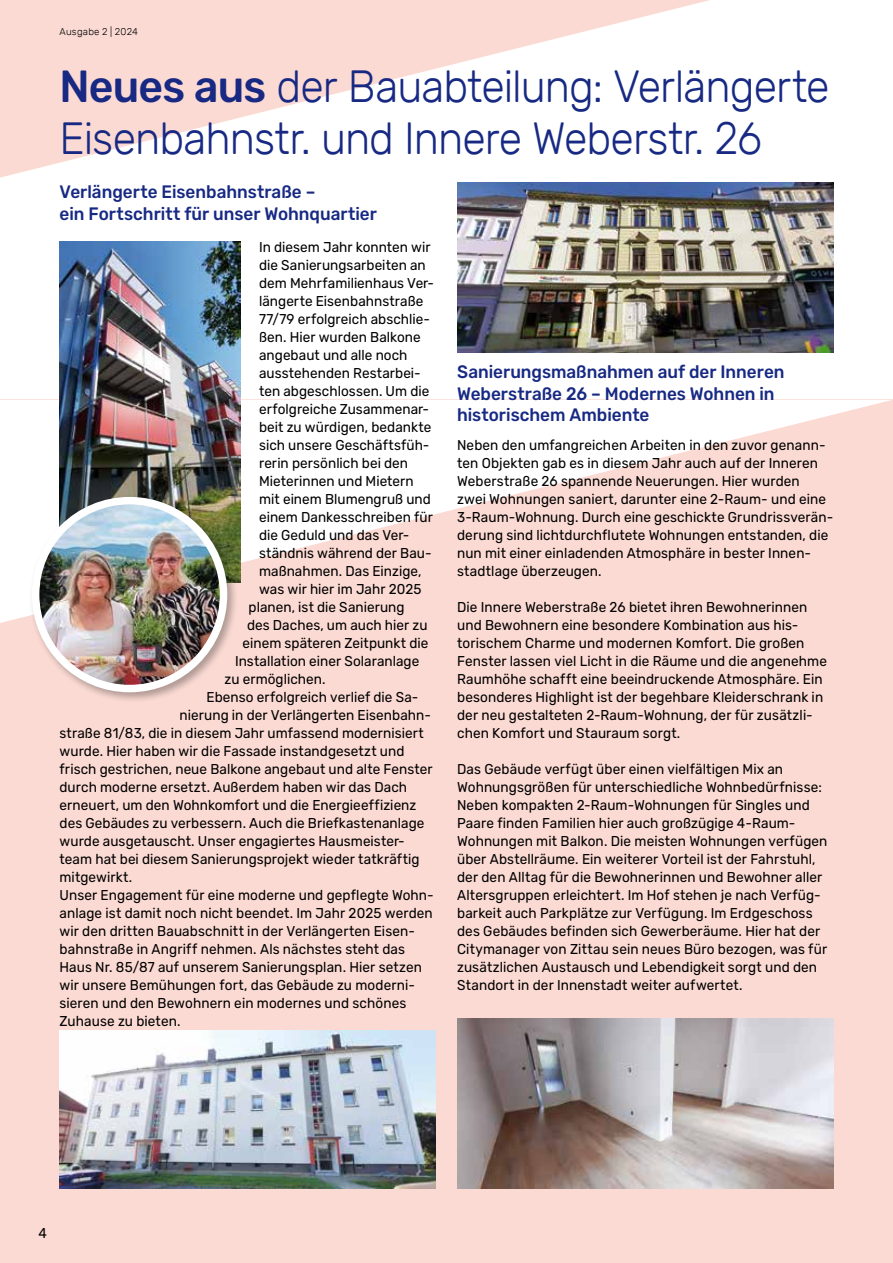
<style>
.page{position:relative;width:893px;height:1263px;background:#fff}
.page>*{position:absolute;margin:0;border:0;box-sizing:border-box;transform-origin:0 0}
.t1{font:300 45px/52.5px "Rubik";letter-spacing:-.02em;color:#172983;scale:.95 1}
.t2{font:500 18px/21.6px "Rubik";color:#172983;scale:.95 1}
.t3{font:14.25px/18px "Rubik";letter-spacing:.005em;color:#000;scale:.95 1}
.t4{font:300 9.75px "Rubik";letter-spacing:.025em;color:#000}
.s1{font-weight:500}
</style>
<div class="page">
<div style="left:0;top:400px;width:893px;height:863px;background:#fbdad3"></div>
<hr style="left:892px;top:174px;width:1px;height:1089px;background:#f1f6e3">
<svg style="left:0;top:0;width:709px;height:178px"></svg>
<svg style="left:0;top:400px;width:893px;height:223px"></svg>
<img style="left:457px;top:1019px;width:376px;height:169px">
<img style="left:457px;top:183px;width:376px;height:169px">
<img style="left:60px;top:1030px;width:376px;height:158px">
<img style="left:60px;top:242px;width:181px;height:341px">
<div style="left:28px;top:493px;width:210px;height:210px;background:#000;opacity:.3"></div>
<img style="left:36px;top:501px;width:188px;height:187px;border-radius:94px">
<div style="left:32px;top:497px;width:195px;height:195px;border:8px solid #fff;border-radius:50%"></div>
<p class="t4" style="left:60px;top:26px;width:80px">Ausgabe 2 | 2024</p>
<h1 class="t1" style="left:60px;top:61px;width:812px"><span class="s1">Neues aus</span> der Bauabteilung: Verlängerte<br>Eisenbahnstr. und Innere Weberstr. 26</h1>
<p class="t2" style="left:60px;top:181px;width:336px">Verlängerte Eisenbahnstraße –<br>ein Fortschritt für unser Wohnquartier</p>
<p class="t3" style="left:259px;top:238px;width:182px">In diesem Jahr konnten wir</p>
<p class="t3" style="left:259px;top:256px;width:177px">die Sanierungsarbeiten an</p>
<p class="t3" style="left:259px;top:274px;width:186px">dem Mehrfamilienhaus Ver-</p>
<p class="t3" style="left:259px;top:292px;width:174px">längerte Eisenbahnstraße</p>
<p class="t3" style="left:259px;top:310px;width:181px">77/79 erfolgreich abschlie-</p>
<p class="t3" style="left:259px;top:328px;width:172px">ßen. Hier wurden Balkone</p>
<p class="t3" style="left:259px;top:346px;width:158px">angebaut und alle noch</p>
<p class="t3" style="left:259px;top:364px;width:172px">ausstehenden Restarbei-</p>
<p class="t3" style="left:259px;top:382px;width:181px">ten abgeschlossen. Um die</p>
<p class="t3" style="left:259px;top:400px;width:180px">erfolgreiche Zusammenar-</p>
<p class="t3" style="left:259px;top:418px;width:183px">beit zu würdigen, bedankte</p>
<p class="t3" style="left:259px;top:436px;width:181px">sich unsere Geschäftsfüh-</p>
<p class="t3" style="left:259px;top:454px;width:158px">rerin persönlich bei den</p>
<p class="t3" style="left:259px;top:472px;width:164px">Mieterinnen und Mietern</p>
<p class="t3" style="left:259px;top:490px;width:182px">mit einem Blumengruß und</p>
<p class="t3" style="left:259px;top:508px;width:184px">einem Dankesschreiben für</p>
<p class="t3" style="left:259px;top:526px;width:160px">die Geduld und das Ver-</p>
<p class="t3" style="left:259px;top:544px;width:183px">ständnis während der Bau-</p>
<p class="t3" style="left:259px;top:562px;width:172px">maßnahmen. Das Einzige,</p>
<p class="t3" style="left:259px;top:580px;width:172px">was wir hier im Jahr 2025</p>
<p class="t3" style="left:249px;top:598px;width:166px">planen, ist die Sanierung</p>
<p class="t3" style="left:247px;top:616px;width:191px">des Daches, um auch hier zu</p>
<p class="t3" style="left:243px;top:634px;width:197px">einem späteren Zeitpunkt die</p>
<p class="t3" style="left:235px;top:652px;width:196px">Installation einer Solaranlage</p>
<p class="t3" style="left:225px;top:670px;width:108px">zu ermöglichen.</p>
<p class="t3" style="left:207px;top:688px;width:225px">Ebenso erfolgreich verlief die Sa-</p>
<p class="t3" style="left:180px;top:706px;width:266px">nierung in der Verlängerten Eisenbahn-</p>
<p class="t3" style="left:60px;top:724px;width:385px">straße 81/83, die in diesem Jahr umfassend modernisiert</p>
<p class="t3" style="left:60px;top:742px;width:365px">wurde. Hier haben wir die Fassade instandgesetzt und</p>
<p class="t3" style="left:60px;top:760px;width:394px">frisch gestrichen, neue Balkone angebaut und alte Fenster</p>
<p class="t3" style="left:60px;top:778px;width:367px">durch moderne ersetzt. Außerdem haben wir das Dach</p>
<p class="t3" style="left:60px;top:796px;width:377px">erneuert, um den Wohnkomfort und die Energieeffizienz</p>
<p class="t3" style="left:60px;top:814px;width:386px">des Gebäudes zu verbessern. Auch die Briefkastenanlage</p>
<p class="t3" style="left:60px;top:832px;width:365px">wurde ausgetauscht. Unser engagiertes Hausmeister-</p>
<p class="t3" style="left:60px;top:850px;width:380px">team hat bei diesem Sanierungsprojekt wieder tatkräftig</p>
<p class="t3" style="left:60px;top:868px;width:78px">mitgewirkt.</p>
<p class="t3" style="left:60px;top:886px;width:395px">Unser Engagement für eine moderne und gepflegte Wohn-</p>
<p class="t3" style="left:60px;top:904px;width:394px">anlage ist damit noch nicht beendet. Im Jahr 2025 werden</p>
<p class="t3" style="left:60px;top:922px;width:376px">wir den dritten Bauabschnitt in der Verlängerten Eisen-</p>
<p class="t3" style="left:60px;top:940px;width:365px">bahnstraße in Angriff nehmen. Als nächstes steht das</p>
<p class="t3" style="left:60px;top:958px;width:383px">Haus Nr. 85/87 auf unserem Sanierungsplan. Hier setzen</p>
<p class="t3" style="left:60px;top:976px;width:376px">wir unsere Bemühungen fort, das Gebäude zu moderni-</p>
<p class="t3" style="left:60px;top:994px;width:367px">sieren und den Bewohnern ein modernes und schönes</p>
<p class="t3" style="left:60px;top:1012px;width:129px">Zuhause zu bieten.</p>
<p class="t2" style="left:457px;top:361px;width:346px">Sanierungsmaßnahmen auf der Inneren<br>Weberstraße 26 – Modernes Wohnen in historischem Ambiente</p>
<p class="t3" style="left:457px;top:436px;width:397px">Neben den umfangreichen Arbeiten in den zuvor genann&shy;ten Objekten gab es in diesem Jahr auch auf der Inneren Weberstraße 26 spannende Neuerungen. Hier wurden<br>zwei Wohnungen saniert, darunter eine 2-Raum- und eine 3-Raum-Wohnung. Durch eine geschickte Grundrissverän&shy;derung sind lichtdurchflutete Wohnungen entstanden, die nun mit einer einladenden Atmosphäre in bester Innen&shy;stadtlage überzeugen.</p>
<p class="t3" style="left:457px;top:598px;width:391px">Die Innere Weberstraße 26 bietet ihren Bewohnerinnen und Bewohnern eine besondere Kombination aus his&shy;torischem Charme und modernen Komfort. Die großen Fenster lassen viel Licht in die Räume und die angenehme Raumhöhe schafft eine beeindruckende Atmosphäre. Ein besonderes Highlight ist der begehbare Kleiderschrank in der neu gestalteten 2-Raum-Wohnung, der für zusätzli&shy;chen Komfort und Stauraum sorgt.</p>
<p class="t3" style="left:457px;top:760px;width:391px">Das Gebäude verfügt über einen vielfältigen Mix an Wohnungsgrößen für unterschiedliche Wohnbedürfnisse:<br>Neben kompakten 2-Raum-Wohnungen für Singles und Paare finden Familien hier auch großzügige 4-Raum-Wohnungen mit Balkon. Die meisten Wohnungen verfügen über Abstellräume. Ein weiterer Vorteil ist der Fahrstuhl, der den Alltag für die Bewohnerinnen und Bewohner aller Altersgruppen erleichtert. Im Hof stehen je nach Verfüg&shy;barkeit auch Parkplätze zur Verfügung. Im Erdgeschoss des Gebäudes befinden sich Gewerberäume. Hier hat der Citymanager von Zittau sein neues Büro bezogen, was für zusätzlichen Austausch und Lebendigkeit sorgt und den Standort in der Innenstadt weiter aufwertet.</p>
<p class="t3" style="left:38px;top:1224px;width:10px">4</p>
</div>
